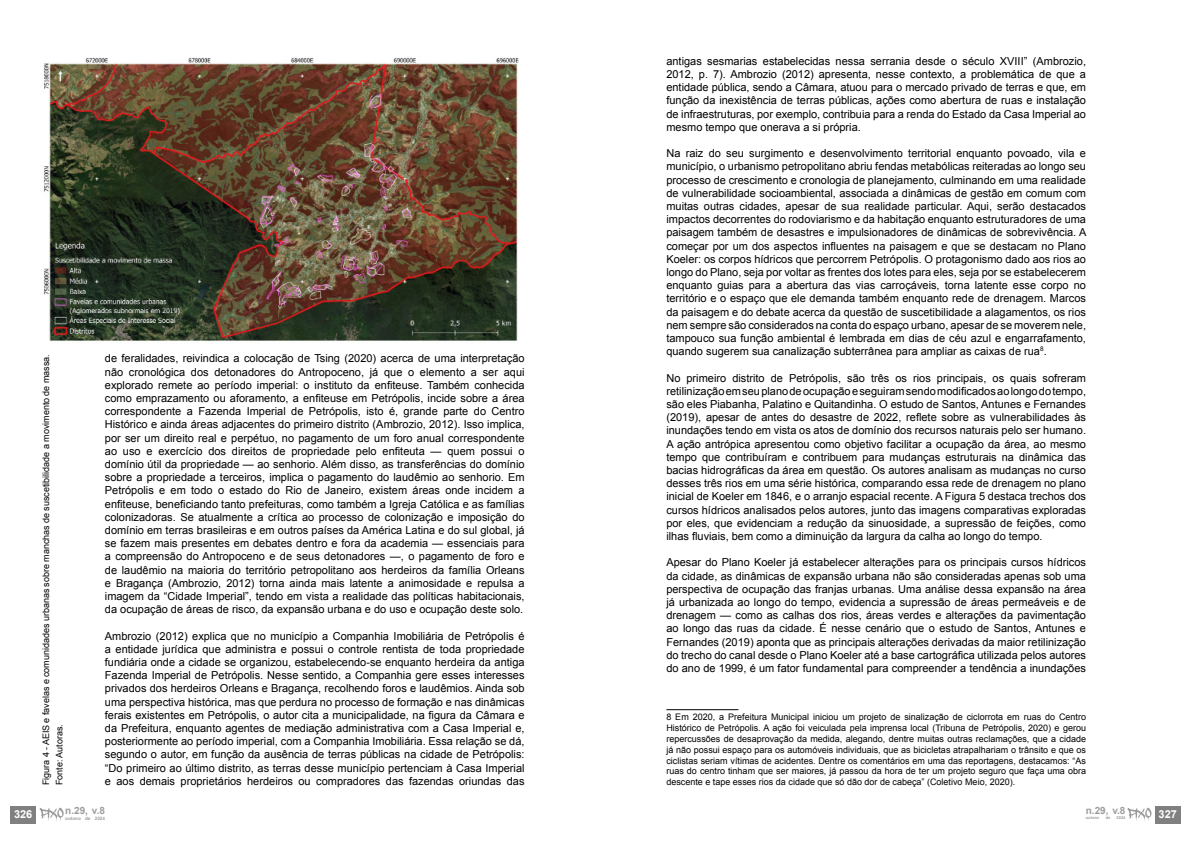
<style>
.page{position:relative;width:1191px;height:842px;background:#fff}
.page>*{position:absolute;margin:0;border:0;box-sizing:border-box;transform-origin:0 0}
.t1{font:11px/13.2px "Arial";color:#000;text-align:justify}
.t2{font:700 11px "Arial";color:#fff}
.t3{font:700 10px "Arial";color:#9d9d9c}
.t4{font:9px/10.8px "Arial";color:#000;text-align:justify}
.t5{font:700 4.6px "Arial";color:#9d9d9c}
.t6{font:700 4px "Arial";color:#9d9d9c}
</style>
<div class="page">
<hr style="left:666px;top:709px;width:72px;height:1px;background:#000">
<img style="left:43px;top:57px;width:476px;height:285px">
<div style="left:11px;top:806px;width:25px;height:17px;background:#808080"></div>
<svg style="left:40px;top:808px;width:24px;height:13px"></svg>
<div style="left:1155px;top:806px;width:25px;height:17px;background:#808080"></div>
<svg style="left:1127px;top:808px;width:24px;height:13px"></svg>
<p class="t4" style="left:39px;top:785px;width:432px;line-height:13.5px;rotate:-90deg">Figura 4 - AEIS e favelas e comunidades urbanas sobre manchas de suscetibilidade a movimento de massa.<br>Fonte: Autoras.</p>
<p class="t1" style="left:105px;top:352px;width:421px">de feralidades, reivindica a colocação de Tsing (2020) acerca de uma interpretação não cronológica dos detonadores do Antropoceno, já que o elemento a ser aqui explorado remete ao período imperial: o instituto da enfiteuse. Também conhecida como emprazamento ou aforamento, a enfiteuse em Petrópolis, incide sobre a área correspondente a Fazenda Imperial de Petrópolis, isto é, grande parte do Centro Histórico e ainda áreas adjacentes do primeiro distrito (Ambrozio, 2012). Isso implica, por ser um direito real e perpétuo, no pagamento de um foro anual correspondente ao uso e exercício dos direitos de propriedade pelo enfiteuta — quem possui o domínio útil da propriedade — ao senhorio. Além disso, as transferências do domínio sobre a propriedade a terceiros, implica o pagamento do laudêmio ao senhorio. Em Petrópolis e em todo o estado do Rio de Janeiro, existem áreas onde incidem a enfiteuse, beneficiando tanto prefeituras, como também a Igreja Católica e as famílias colonizadoras. Se atualmente a crítica ao processo de colonização e imposição do domínio em terras brasileiras e em outros países da América Latina e do sul global, já se fazem mais presentes em debates dentro e fora da academia — essenciais para a compreensão do Antropoceno e de seus detonadores —, o pagamento de foro e de laudêmio na maioria do território petropolitano aos herdeiros da família Orleans e Bragança (Ambrozio, 2012) torna ainda mais latente a animosidade e repulsa a imagem da “Cidade Imperial”, tendo em vista a realidade das políticas habitacionais, da ocupação de áreas de risco, da expansão urbana e do uso e ocupação deste solo.</p>
<p class="t1" style="left:105px;top:629px;width:421px">Ambrozio (2012) explica que no município a Companhia Imobiliária de Petrópolis é a entidade jurídica que administra e possui o controle rentista de toda propriedade fundiária onde a cidade se organizou, estabelecendo-se enquanto herdeira da antiga Fazenda Imperial de Petrópolis. Nesse sentido, a Companhia gere esses interesses privados dos herdeiros Orleans e Bragança, recolhendo foros e laudêmios. Ainda sob uma perspectiva histórica, mas que perdura no processo de formação e nas dinâmicas ferais existentes em Petrópolis, o autor cita a municipalidade, na figura da Câmara e da Prefeitura, enquanto agentes de mediação administrativa com a Casa Imperial e, posteriormente ao período imperial, com a Companhia Imobiliária. Essa relação se dá, segundo o autor, em função da ausência de terras públicas na cidade de Petrópolis: “Do primeiro ao último distrito, as terras desse município pertenciam à Casa Imperial e aos demais proprietários herdeiros ou compradores das fazendas oriundas das</p>
<p class="t2" style="left:14px;top:807px;width:20px">326</p>
<p class="t3" style="left:65px;top:804px;width:41px">n.29, v.8</p>
<p class="t5" style="left:65px;top:815px;width:41px">outono de 2024</p>
<p class="t1" style="left:666px;top:54px;width:421px">antigas sesmarias estabelecidas nessa serrania desde o século XVIII” (Ambrozio, 2012, p. 7). Ambrozio (2012) apresenta, nesse contexto, a problemática de que a entidade pública, sendo a Câmara, atuou para o mercado privado de terras e que, em função da inexistência de terras públicas, ações como abertura de ruas e instalação de infraestruturas, por exemplo, contribuia para a renda do Estado da Casa Imperial ao mesmo tempo que onerava a si própria.</p>
<p class="t1" style="left:666px;top:147px;width:422px">Na raiz do seu surgimento e desenvolvimento territorial enquanto povoado, vila e município, o urbanismo petropolitano abriu fendas metabólicas reiteradas ao longo seu processo de crescimento e cronologia de planejamento, culminando em uma realidade de vulnerabilidade socioambiental, associada a dinâmicas de gestão em comum com muitas outras cidades, apesar de sua realidade particular. Aqui, serão destacados impactos decorrentes do rodoviarismo e da habitação enquanto estruturadores de uma paisagem também de desastres e impulsionadores de dinâmicas de sobrevivência. A começar por um dos aspectos influentes na paisagem e que se destacam no Plano Koeler: os corpos hídricos que percorrem Petrópolis. O protagonismo dado aos rios ao longo do Plano, seja por voltar as frentes dos lotes para eles, seja por se estabelecerem enquanto guias para a abertura das vias carroçáveis, torna latente esse corpo no território e o espaço que ele demanda também enquanto rede de drenagem. Marcos da paisagem e do debate acerca da questão de suscetibilidade a alagamentos, os rios nem sempre são considerados na conta do espaço urbano, apesar de se moverem nele, tampouco sua função ambiental é lembrada em dias de céu azul e engarrafamento, quando sugerem sua canalização subterrânea para ampliar as caixas de rua<sup>8</sup>.</p>
<p class="t1" style="left:666px;top:371px;width:421px">No primeiro distrito de Petrópolis, são três os rios principais, os quais sofreram retilinização em seu plano de ocupação e seguiram sendo modificados ao longo do tempo, são eles Piabanha, Palatino e Quitandinha. O estudo de Santos, Antunes e Fernandes (2019), apesar de antes do desastre de 2022, reflete sobre as vulnerabilidades às inundações tendo em vista os atos de domínio dos recursos naturais pelo ser humano.<br>A ação antrópica apresentou como objetivo facilitar a ocupação da área, ao mesmo tempo que contribuíram e contribuem para mudanças estruturais na dinâmica das bacias hidrográficas da área em questão. Os autores analisam as mudanças no curso desses três rios em uma série histórica, comparando essa rede de drenagem no plano inicial de Koeler em 1846, e o arranjo espacial recente. A Figura 5 destaca trechos dos cursos hídricos analisados pelos autores, junto das imagens comparativas exploradas por eles, que evidenciam a redução da sinuosidade, a supressão de feições, como ilhas fluviais, bem como a diminuição da largura da calha ao longo do tempo.</p>
<p class="t1" style="left:666px;top:556px;width:421px">Apesar do Plano Koeler já estabelecer alterações para os principais cursos hídricos da cidade, as dinâmicas de expansão urbana não são consideradas apenas sob uma perspectiva de ocupação das franjas urbanas. Uma análise dessa expansão na área já urbanizada ao longo do tempo, evidencia a supressão de áreas permeáveis e de drenagem — como as calhas dos rios, áreas verdes e alterações da pavimentação ao longo das ruas da cidade. É nesse cenário que o estudo de Santos, Antunes e Fernandes (2019) aponta que as principais alterações derivadas da maior retilinização do trecho do canal desde o Plano Koeler até a base cartográfica utilizada pelos autores do ano de 1999, é um fator fundamental para compreender a tendência a inundações</p>
<p class="t4" style="left:666px;top:712px;width:421px">8 Em 2020, a Prefeitura Municipal iniciou um projeto de sinalização de ciclorrota em ruas do Centro Histórico de Petrópolis. A ação foi veiculada pela imprensa local (Tribuna de Petrópolis, 2020) e gerou repercussões de desaprovação da medida, alegando, dentre muitas outras reclamações, que a cidade já não possui espaço para os automóveis individuais, que as bicicletas atrapalhariam o trânsito e que os ciclistas seriam vítimas de acidentes. Dentre os comentários em uma das reportagens, destacamos: “As ruas do centro tinham que ser maiores, já passou da hora de ter um projeto seguro que faça uma obra</p>
<p class="t4" style="left:666px;top:777px;width:350px">descente e tape esses rios da cidade que só dão dor de cabeça” (Coletivo Meio, 2020).</p>
<p class="t3" style="left:1085px;top:804px;width:41px">n.29, v.8</p>
<p class="t6" style="left:1085px;top:815px;width:15px">outono</p>
<p class="t6" style="left:1105px;top:815px;width:6px">de</p>
<p class="t6" style="left:1116px;top:815px;width:10px">2024</p>
<p class="t2" style="left:1158px;top:807px;width:20px">327</p>
</div>
